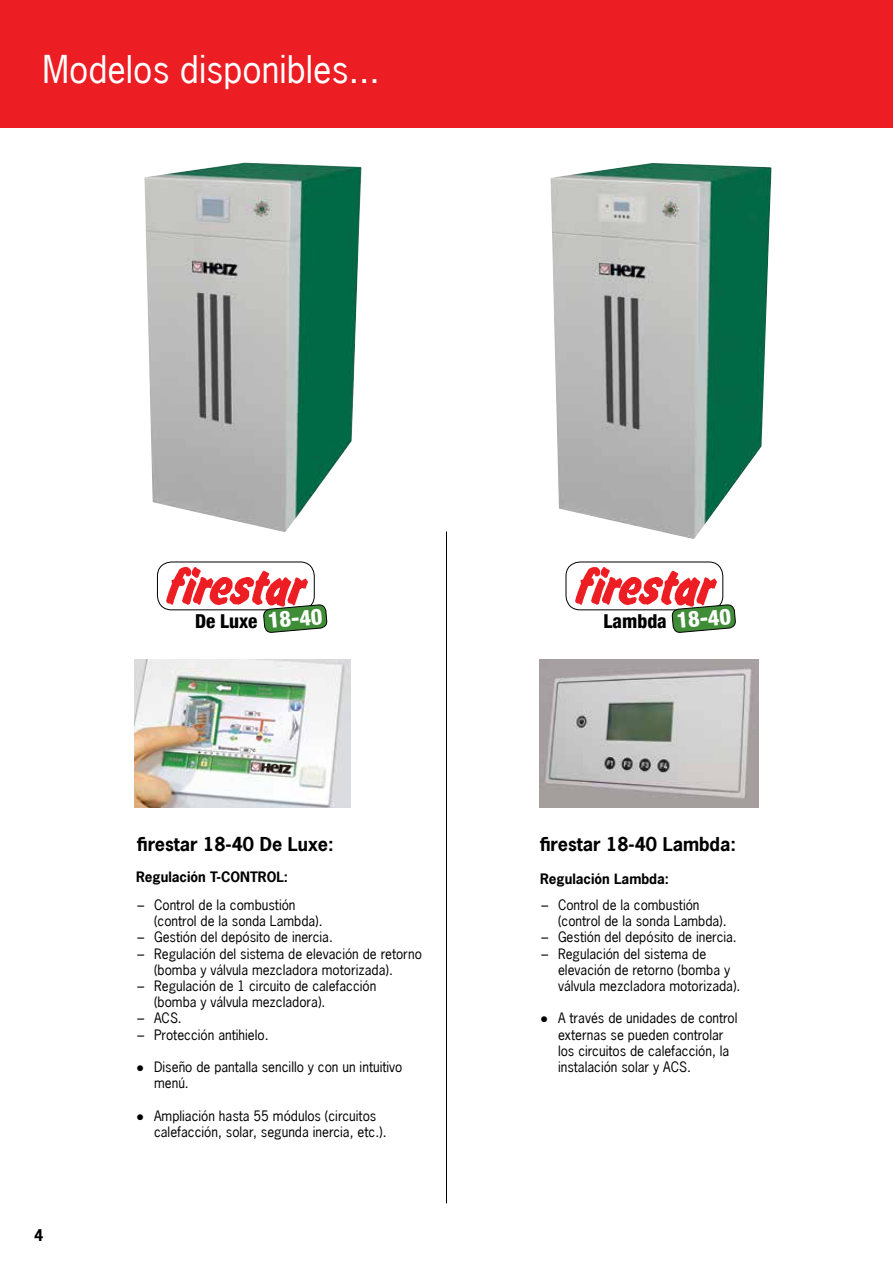
<style>
.page{position:relative;width:893px;height:1263px;background:#fff}
.page>*{position:absolute;margin:0;border:0;box-sizing:border-box;transform-origin:0 0}
.t1{font:36px "News Gothic LT";color:#fff}
.t2{font:800 condensed 22.2px "Helvetica 87";color:#fff}
.t3{font:800 condensed 19.2px "Helvetica 87";color:#000}
.t4{font:700 18px "News Gothic LT";color:#000}
.t5{font:700 15px "News Gothic LT";color:#000}
.t6{font:13.5px/16.2px "News Gothic LT";color:#000}
.t7{font:700 13.5px "News Gothic LT";color:#000}
.s1{font-family:"Arial"}
</style>
<div class="page">
<div style="left:0;top:0;width:893px;height:128px;background:#ed1d24"></div>
<hr style="left:446px;top:531px;width:1px;height:672px;background:#000">
<img style="left:135px;top:659px;width:216px;height:149px">
<img style="left:539px;top:659px;width:220px;height:149px">
<img style="left:164px;top:563px;width:146px;height:47px">
<div style="left:157px;top:561px;width:158px;height:49px;border:1px solid #000;border-radius:14px"></div>
<svg style="left:263px;top:600px;width:64px;height:33px"></svg>
<img style="left:572px;top:563px;width:146px;height:47px">
<div style="left:565px;top:561px;width:158px;height:49px;border:1px solid #000;border-radius:14px"></div>
<svg style="left:672px;top:600px;width:64px;height:33px"></svg>
<img style="left:144px;top:163px;width:218px;height:369px">
<img style="left:550px;top:163px;width:221px;height:376px">
<h1 class="t1" style="left:43px;top:47px;width:339px">Modelos disponibles...</h1>
<h3 class="t3" style="left:195px;top:609px;width:64px">De Luxe</h3>
<h2 class="t2" style="left:267px;top:607px;width:56px;rotate:-5deg">18-40</h2>
<h3 class="t3" style="left:604px;top:609px;width:65px">Lambda</h3>
<h2 class="t2" style="left:675px;top:607px;width:56px;rotate:-5deg">18-40</h2>
<h3 class="t4" style="left:137px;top:832px;width:198px">firestar 18-40 De Luxe:</h3>
<h3 class="t4" style="left:540px;top:832px;width:197px">firestar 18-40 Lambda:</h3>
<p class="t5" style="left:34px;top:1225px;width:11px">4</p>
<p class="t7" style="left:136px;top:868px;width:154px">Regulación T-CONTROL:</p>
<p class="t6" style="left:154px;top:896px;width:170px;text-indent:-16px">– Control de la combustión (control de la sonda Lambda).</p>
<p class="t6" style="left:138px;top:929px;width:197px">– Gestión del depósito de inercia.</p>
<p class="t6" style="left:154px;top:945px;width:269px;text-indent:-16px">– Regulación del sistema de elevación de retorno (bomba y válvula mezcladora motorizada).</p>
<p class="t6" style="left:154px;top:977px;width:224px;text-indent:-16px">– Regulación de 1 circuito de calefacción (bomba y válvula mezcladora).</p>
<p class="t6" style="left:138px;top:1010px;width:46px">– ACS.</p>
<p class="t6" style="left:138px;top:1026px;width:133px">– Protección antihielo.</p>
<p class="t6" style="left:154px;top:1058px;width:250px;text-indent:-18px"><span class="s1">●</span> Diseño de pantalla sencillo y con un intuitivo menú.</p>
<p class="t6" style="left:154px;top:1107px;width:234px;text-indent:-18px"><span class="s1">●</span> Ampliación hasta 55 módulos (circuitos calefacción, solar, segunda inercia, etc.).</p>
<p class="t7" style="left:540px;top:870px;width:131px">Regulación Lambda:</p>
<p class="t6" style="left:558px;top:896px;width:170px;text-indent:-16px">– Control de la combustión (control de la sonda Lambda).</p>
<p class="t6" style="left:541px;top:929px;width:197px">– Gestión del depósito de inercia.</p>
<p class="t6" style="left:558px;top:945px;width:184px;text-indent:-16px">– Regulación del sistema de elevación de retorno (bomba y válvula mezcladora motorizada).</p>
<p class="t6" style="left:558px;top:1010px;width:181px;text-indent:-18px"><span class="s1">●</span> A través de unidades de control externas se pueden controlar los circuitos de calefacción, la instalación solar y ACS.</p>
</div>
